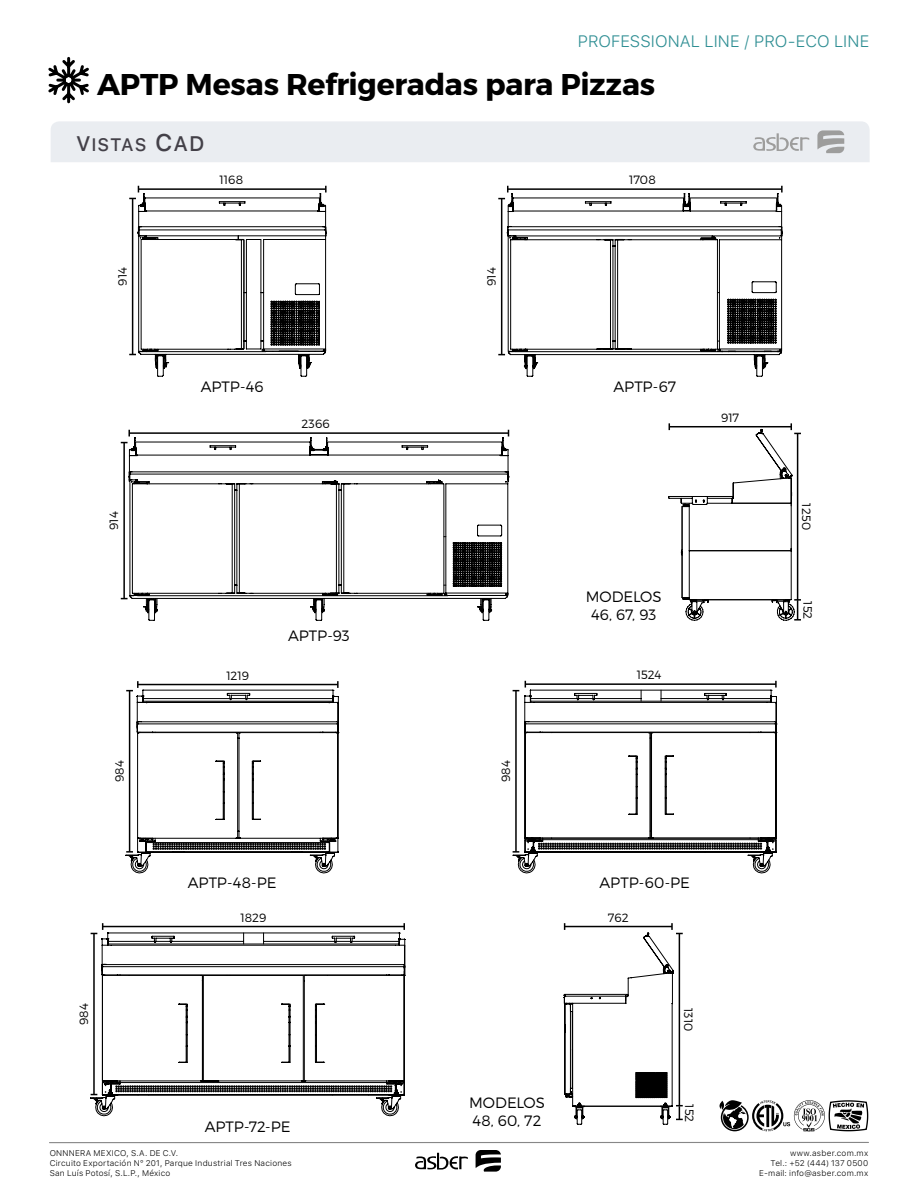
<style>
.page{position:relative;width:918px;height:1188px;background:#fff}
.page>*{position:absolute;margin:0;border:0;box-sizing:border-box;transform-origin:0 0}
.t1{font:700 30px "Montserrat";letter-spacing:-.01em;color:#000}
.t2{font:500 18px "SFUI Text";letter-spacing:.05em;color:#434048}
.t3{font:300 16.5px "SFUI Text";letter-spacing:.005em;color:#2e8e93}
.t4{font:300 15px/18px "Montserrat";letter-spacing:-.005em;color:#000;text-align:center}
.t5{font:300 12px "Montserrat";letter-spacing:-.005em;color:#000}
.t6{font:300 8.25px/9.9px "SFUI Text";letter-spacing:.025em;color:#000}
.s1{font-size:21px}
.s2{font-size:24px}
</style>
<div class="page">
<hr style="left:50px;top:1142px;width:818px;height:1px;background:#878787">
<svg style="left:476px;top:1150px;width:25px;height:22px"></svg>
<svg style="left:415px;top:1153px;width:53px;height:17px"></svg>
<svg style="left:48px;top:57px;width:41px;height:47px"></svg>
<div style="left:51px;top:121px;width:819px;height:41px;background:#eaedf1"></div>
<svg style="left:719px;top:1100px;width:150px;height:32px"></svg>
<svg style="left:143px;top:599px;width:350px;height:22px"></svg>
<svg style="left:513px;top:853px;width:260px;height:21px"></svg>
<svg style="left:90px;top:933px;width:312px;height:184px"></svg>
<svg style="left:102px;top:936px;width:303px;height:39px"></svg>
<svg style="left:129px;top:186px;width:198px;height:191px"></svg>
<svg style="left:498px;top:186px;width:285px;height:191px"></svg>
<svg style="left:121px;top:430px;width:388px;height:169px"></svg>
<svg style="left:668px;top:423px;width:133px;height:198px"></svg>
<svg style="left:125px;top:681px;width:214px;height:193px"></svg>
<hr style="left:103px;top:926px;width:301px;height:1px;background:#000">
<svg style="left:403px;top:923px;width:2px;height:7px"></svg>
<hr style="left:93px;top:933px;width:2px;height:162px;background:#000">
<svg style="left:91px;top:975px;width:314px;height:121px"></svg>
<svg style="left:91px;top:923px;width:12px;height:17px"></svg>
<svg style="left:564px;top:923px;width:119px;height:202px"></svg>
<svg style="left:513px;top:681px;width:264px;height:172px"></svg>
<h3 class="t3" style="left:578px;top:30px;width:293px">PROFESSIONAL LINE / PRO-ECO LINE</h3>
<h1 class="t1" style="left:97px;top:65px;width:560px">APTP Mesas Refrigeradas para Pizzas</h1>
<h2 class="t2" style="left:76px;top:132px;width:130px"><span class="s1">V</span>ISTAS <span class="s2">C</span><span class="s1">AD</span></h2>
<h3 class="t5" style="left:220px;top:173px;width:25px">1168</h3>
<h3 class="t5" style="left:115px;top:286px;width:20px;rotate:-90deg">914</h3>
<h3 class="t5" style="left:484px;top:286px;width:20px;rotate:-90deg">914</h3>
<h3 class="t5" style="left:629px;top:173px;width:28px">1708</h3>
<h3 class="t4" style="left:201px;top:377px;width:64px">APTP-46</h3>
<h3 class="t4" style="left:614px;top:377px;width:64px">APTP-67</h3>
<h3 class="t5" style="left:301px;top:417px;width:30px">2366</h3>
<h3 class="t5" style="left:721px;top:410px;width:20px">917</h3>
<h3 class="t5" style="left:107px;top:530px;width:20px;rotate:-90deg">914</h3>
<h3 class="t5" style="left:814px;top:503px;width:28px;rotate:90deg">1250</h3>
<h3 class="t5" style="left:112px;top:782px;width:23px;rotate:-90deg">984</h3>
<h3 class="t5" style="left:226px;top:668px;width:24px">1219</h3>
<h3 class="t4" style="left:288px;top:627px;width:63px">APTP-93</h3>
<h3 class="t5" style="left:498px;top:782px;width:23px;rotate:-90deg">984</h3>
<h3 class="t4" style="left:586px;top:588px;width:77px">MODELOS<br>46, 67, 93</h3>
<h3 class="t5" style="left:637px;top:668px;width:26px">1524</h3>
<h3 class="t4" style="left:188px;top:874px;width:90px">APTP-48-PE</h3>
<h3 class="t4" style="left:600px;top:874px;width:92px">APTP-60-PE</h3>
<h3 class="t5" style="left:240px;top:910px;width:27px">1829</h3>
<h3 class="t5" style="left:608px;top:910px;width:22px">762</h3>
<h3 class="t5" style="left:77px;top:1025px;width:23px;rotate:-90deg">984</h3>
<h3 class="t5" style="left:696px;top:1008px;width:25px;rotate:90deg">1310</h3>
<h3 class="t4" style="left:205px;top:1117px;width:87px">APTP-72-PE</h3>
<h3 class="t4" style="left:469px;top:1093px;width:77px;text-align:left">MODELOS<br>48, 60, 72</h3>
<h3 class="t5" style="left:697px;top:1104px;width:20px;rotate:90deg">152</h3>
<h3 class="t5" style="left:815px;top:601px;width:20px;rotate:90deg">152</h3>
<p class="t6" style="left:50px;top:1148px;width:244px">ONNNERA MEXICO, S.A. DE C.V.<br>Circuito Exportación N° 201, Parque Industrial Tres Naciones<br>San Luís Potosí, S.L.P., México</p>
<p class="t6" style="left:759px;top:1148px;width:111px;text-align:right">www.asber.com.mx<br>Tel.: +52 (444) 137 0500<br>E-mail: info@asber.com.mx</p>
</div>
